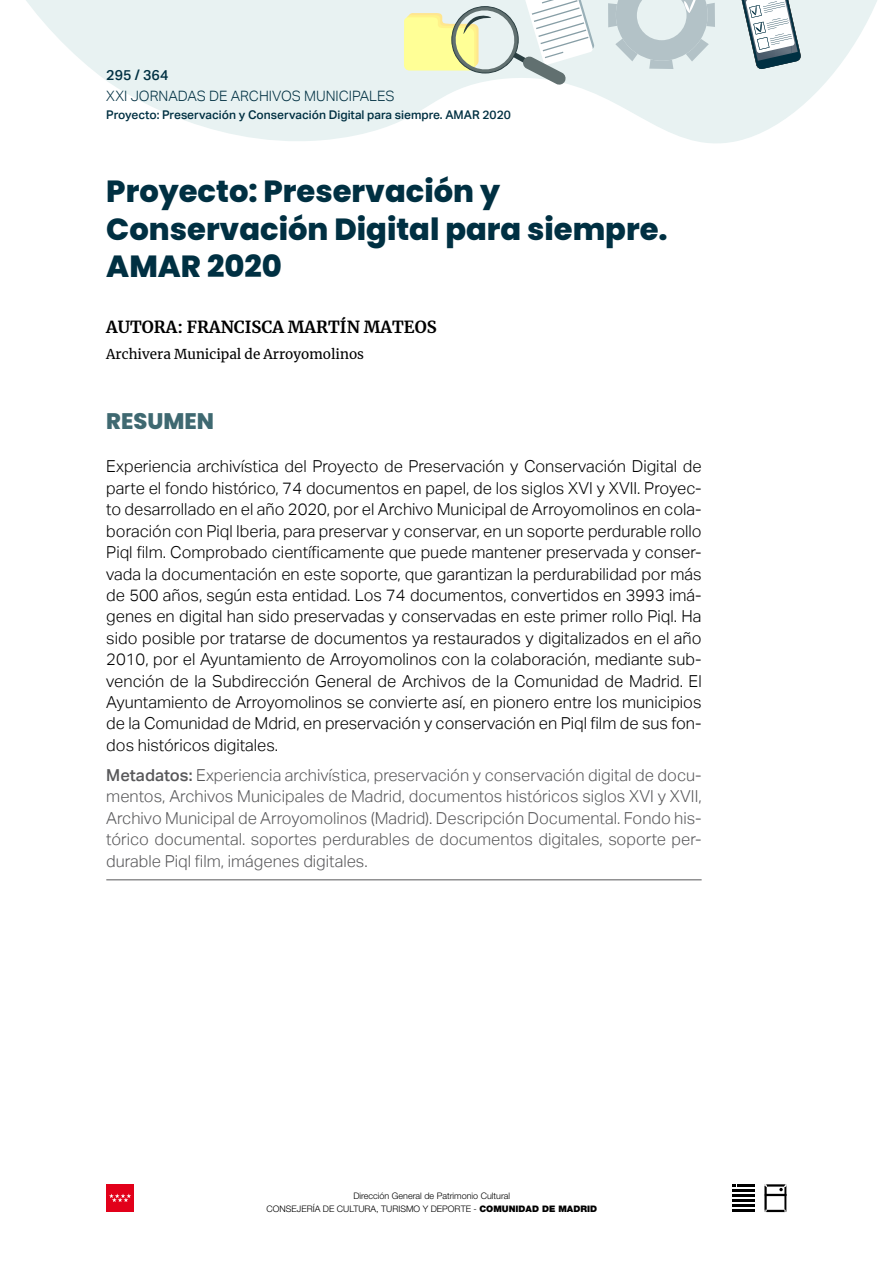
<style>
.page{position:relative;width:893px;height:1263px;background:#fff}
.page>*{position:absolute;margin:0;border:0;box-sizing:border-box;transform-origin:0 0}
.Título{font:800 30.6px/37.5px "Poppins";color:#003042}
.Ladillo_2{font:800 22.5px "Poppins";color:#3f6971}
.TXT{font:300 16.5px/21.5px "Aktiv Grotesk";color:#000;text-align:justify}
.PALABRAS_CLAVE{font:300 16.5px/21.5px "Aktiv Grotesk";color:#58585a;text-align:justify}
.Nombre{font:700 16.5px "Merriweather";color:#000}
.t1{font:300 14.25px "Aktiv Grotesk";color:#003042}
.t2{font:500 14.25px "Aktiv Grotesk";color:#003042}
.cargo{font:13.5px "Merriweather";color:#000}
.t3{font:500 12px "Aktiv Grotesk";color:#003042}
.t4{font:300 9px/13.5px "Helvetica Neue LT Std";color:#000;text-align:center}
.s1{font-weight:500}
.s2{font-weight:900}
</style>
<div class="page">
<svg style="left:764px;top:1184px;width:23px;height:28px"></svg>
<svg style="left:732px;top:1184px;width:22px;height:2px"></svg>
<hr style="left:732px;top:1189px;width:22px;height:3px;background:#000">
<hr style="left:732px;top:1194px;width:22px;height:3px;background:#000">
<hr style="left:732px;top:1205px;width:22px;height:2px;background:#000">
<hr style="left:732px;top:1199px;width:22px;height:3px;background:#000">
<hr style="left:732px;top:1210px;width:22px;height:2px;background:#000">
<div style="left:106px;top:1184px;width:28px;height:28px;background:#e2001a"></div>
<svg style="left:109px;top:1193px;width:22px;height:9px"></svg>
<svg style="left:26px;top:0;width:851px;height:143px;fill:#e8f2f2"></svg>
<svg style="left:608px;top:0;width:107px;height:69px;background:#ccd9db"></svg>
<svg style="left:739px;top:0;width:62px;height:70px"></svg>
<svg style="left:404px;top:0;width:191px;height:86px"></svg>
<hr style="left:106px;top:879px;width:596px;height:1px;background:#58585a">
<p class="t2" style="left:106px;top:66px;width:64px">295 / 364</p>
<p class="t3" style="left:106px;top:108px;width:406px">Proyecto: Preservación y Conservación Digital para siempre. AMAR 2020</p>
<p class="t1" style="left:106px;top:88px;width:290px">XXI JORNADAS DE ARCHIVOS MUNICIPALES</p>
<p class="Título" style="left:106px;top:173px;width:563px">Proyecto: Preservación y<br>Conservación Digital para siempre.<br>AMAR 2020</p>
<p class="Nombre" style="left:106px;top:316px;width:332px">AUTORA: FRANCISCA MARTÍN MATEOS</p>
<p class="cargo" style="left:106px;top:345px;width:259px">Archivera Municipal de Arroyomolinos</p>
<p class="Ladillo_2" style="left:106px;top:408px;width:109px">RESUMEN</p>
<p class="TXT" style="left:106px;top:456px;width:597px">Experiencia archivística del Proyecto de Preservación y Conservación Digital de parte el fondo histórico, 74 documentos en papel, de los siglos XVI y XVII. Proyec&shy;to desarrollado en el año 2020, por el Archivo Municipal de Arroyomolinos en cola&shy;boración con Piql Iberia, para preservar y conservar, en un soporte perdurable rollo Piql film. Comprobado científicamente que puede mantener preservada y conser&shy;vada la documentación en este soporte, que garantizan la perdurabilidad por más de 500 años, según esta entidad. Los 74 documentos, convertidos en 3993 imá&shy;genes en digital han sido preservadas y conservadas en este primer rollo Piql. Ha sido posible por tratarse de documentos ya restaurados y digitalizados en el año 2010, por el Ayuntamiento de Arroyomolinos con la colaboración, mediante sub&shy;vención de la Subdirección General de Archivos de la Comunidad de Madrid. El Ayuntamiento de Arroyomolinos se convierte así, en pionero entre los municipios de la Comunidad de Mdrid, en preservación y conservación en Piql film de sus fon&shy;dos históricos digitales.</p>
<p class="PALABRAS_CLAVE" style="left:106px;top:764px;width:597px"><span class="s1">Metadatos:</span> Experiencia archivística, preservación y conservación digital de docu&shy;mentos, Archivos Municipales de Madrid, documentos históricos siglos XVI y XVII, Archivo Municipal de Arroyomolinos (Madrid). Descripción Documental. Fondo his&shy;tórico documental. soportes perdurables de documentos digitales, soporte per&shy;durable Piql film, imágenes digitales.</p>
<p class="t4" style="left:267px;top:1188px;width:332px">Dirección General de Patrimonio Cultural<br>CONSEJERÍA DE CULTURA, TURISMO Y DEPORTE - <span class="s2">COMUNIDAD DE MADRID</span></p>
</div>
